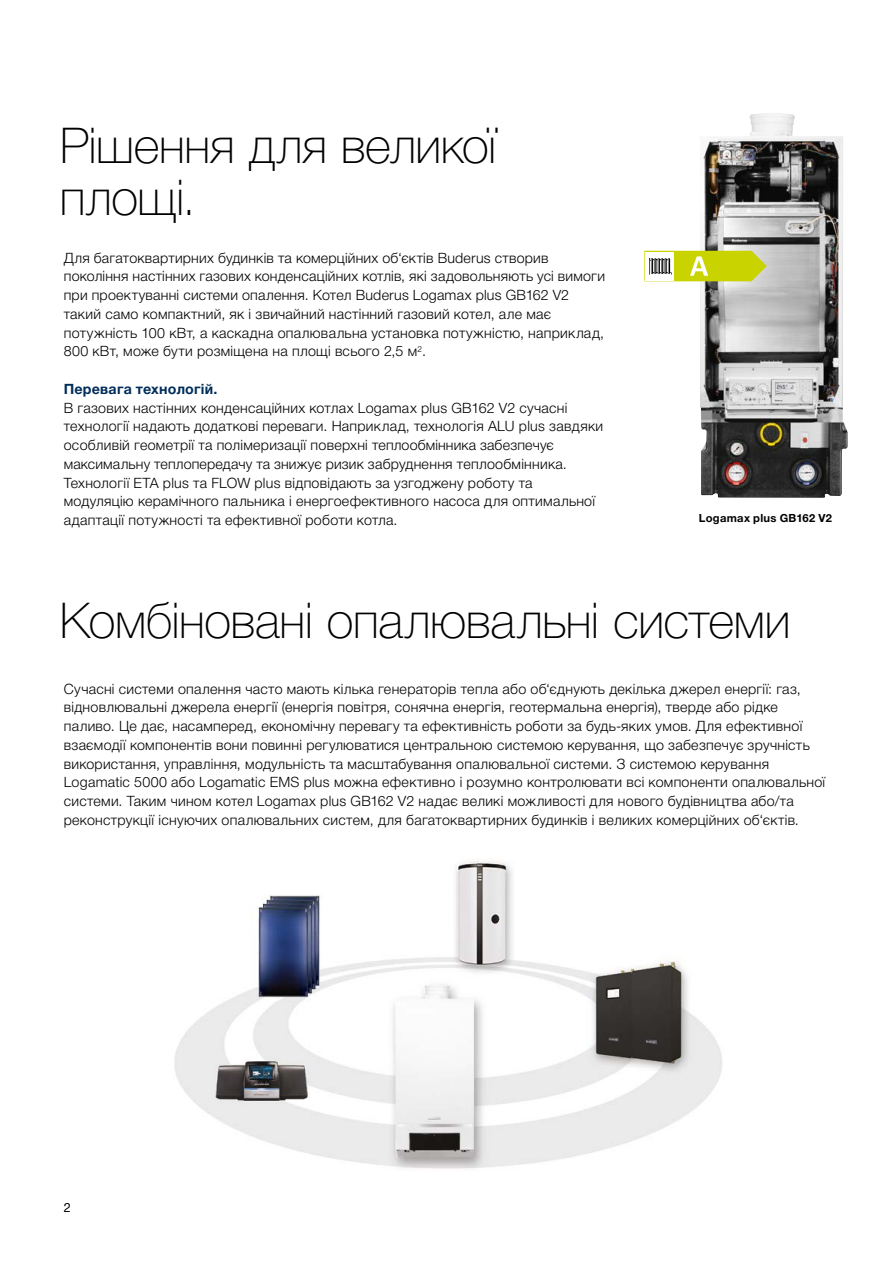
<style>
.page{position:relative;width:893px;height:1263px;background:#fff}
.page>*{position:absolute;margin:0;border:0;box-sizing:border-box;transform-origin:0 0}
.t1{font:100 49.5px/52.5px "Helvetica Neue Cyr";letter-spacing:-.01em;color:#000}
.t2{font:300 14.25px/18.8px "Helvetica Neue Cyr";letter-spacing:.02em;color:#000}
.t3{font:700 14.25px "Helvetica Neue Cyr";letter-spacing:.015em;color:#002d5a}
.t4{font:12.75px "Helvetica Neue LT Pro";color:#000}
.t5{font:700 11.25px "Helvetica Neue Cyr";letter-spacing:.025em;color:#000}
</style>
<div class="page">
<img style="left:700px;top:113px;width:148px;height:385px">
<svg style="left:644px;top:251px;width:123px;height:30px"></svg>
<img style="left:174px;top:859px;width:548px;height:310px">
<h1 class="t1" style="left:60px;top:119px;width:438px">Рішення для великої площі.</h1>
<p class="t2" style="left:64px;top:248px;width:543px">Для багатоквартирних будинків та комерційних об‘єктів Buderus створив покоління настінних газових конденсаційних котлів, які задовольняють усі вимоги при проектуванні системи опалення. Котел Buderus Logamax plus GB162 V2 такий само компактний, як і звичайний настінний газовий котел, але має потужність 100 кВт, а каскадна опалювальна установка потужністю, наприклад, 800 кВт, може бути розміщена на площі всього 2,5 м<sup>2</sup>.</p>
<p class="t3" style="left:64px;top:381px;width:155px">Перевага технологій.</p>
<p class="t2" style="left:64px;top:398px;width:541px">В газових настінних конденсаційних котлах Logamax plus GB162 V2 сучасні технології надають додаткові переваги. Наприклад, технологія ALU plus завдяки особливій геометрії та полімеризації поверхні теплообмінника забезпечує максимальну теплопередачу та знижує ризик забруднення теплообмінника.<br>Технології ETA plus та FLOW plus відповідають за узгоджену роботу та модуляцію керамічного пальника і енергоефективного насоса для оптимальної адаптації потужності та ефективної роботи котла.</p>
<p class="t5" style="left:699px;top:512px;width:135px">Logamax plus GB162 V2</p>
<h1 class="t1" style="left:60px;top:594px;width:732px">Комбіновані опалювальні системи</h1>
<p class="t2" style="left:64px;top:679px;width:763px">Сучасні системи опалення часто мають кілька генераторів тепла або об‘єднують декілька джерел енергії: газ, відновлювальні джерела енергії (енергія повітря, сонячна енергія, геотермальна енергія), тверде або рідке паливо. Це дає, насамперед, економічну перевагу та ефективність роботи за будь-яких умов. Для ефективної взаємодії компонентів вони повинні регулюватися центральною системою керування, що забезпечує зручність використання, управління, модульність та масштабування опалювальної системи. З системою керування Logamatic 5000 або Logamatic EMS plus можна ефективно і розумно контролювати всі компоненти опалювальної системи. Таким чином котел Logamax plus GB162 V2 надає великі можливості для нового будівництва або/та реконструкції існуючих опалювальних систем, для багатоквартирних будинків і великих комерційних об‘єктів.</p>
<p class="t4" style="left:64px;top:1199px;width:9px">2</p>
</div>
